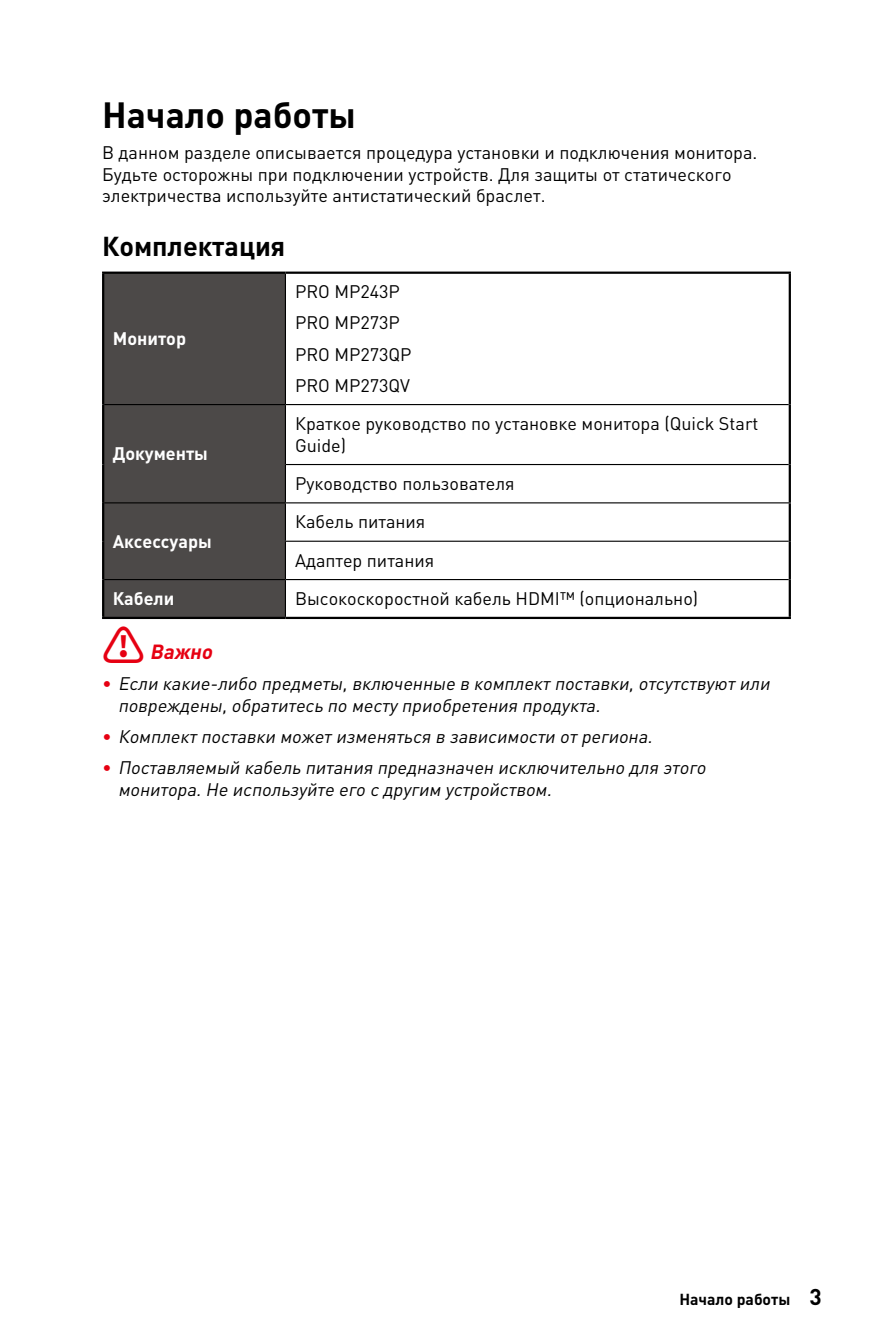
<style>
.page{position:relative;width:893px;height:1340px;background:#fff}
.page>*{position:absolute;margin:0;border:0;box-sizing:border-box;transform-origin:0 0}
.Title_1{font:700 36px "MSI Din Pro Noto CJK";color:#000}
.Title_2{font:700 27px "MSI Din Pro Noto CJK";color:#000}
.t1{font:italic 700 20.25px "MSI Din Pro Noto CJK";color:#e60012}
.Text{font:18px/21.6px "MSI Din Pro Noto CJK";color:#000}
.t2{font:italic 18px/21.6px "MSI Din Pro Noto CJK";color:#000}
.Table_Head{font:700 18px "MSI Din Pro Noto CJK";color:#fff}
.t3{font:700 15.75px "MSI Din Pro Noto CJK";color:#000}
.s1{font-style:normal;font-size:42.75px}
.s2{font-weight:700;font-style:normal;color:#e60012}
.s3{font-size:22.5px}
</style>
<div class="page">
<div style="left:104px;top:274px;width:181px;height:343px;background:#4c4948"></div>
<hr style="left:789px;top:503px;width:2px;height:38px;background:#000">
<hr style="left:789px;top:541px;width:2px;height:38px;background:#000">
<hr style="left:789px;top:579px;width:2px;height:38px;background:#000">
<hr style="left:285px;top:617px;width:506px;height:2px;background:#000">
<hr style="left:104px;top:404px;width:181px;height:1px;background:#000">
<hr style="left:102px;top:404px;width:2px;height:60px;background:#000">
<hr style="left:102px;top:464px;width:2px;height:39px;background:#000">
<hr style="left:285px;top:405px;width:1px;height:59px;background:#000">
<hr style="left:285px;top:464px;width:1px;height:38px;background:#000">
<hr style="left:104px;top:502px;width:182px;height:1px;background:#000">
<hr style="left:102px;top:579px;width:2px;height:38px;background:#000">
<hr style="left:102px;top:617px;width:183px;height:2px;background:#000">
<hr style="left:285px;top:580px;width:1px;height:37px;background:#000">
<hr style="left:102px;top:271px;width:183px;height:3px;background:#000">
<hr style="left:102px;top:274px;width:2px;height:130px;background:#000">
<hr style="left:102px;top:503px;width:2px;height:38px;background:#000">
<hr style="left:102px;top:541px;width:2px;height:38px;background:#000">
<hr style="left:285px;top:503px;width:1px;height:37px;background:#000">
<hr style="left:285px;top:540px;width:504px;height:2px;background:#000">
<hr style="left:285px;top:542px;width:1px;height:37px;background:#000">
<hr style="left:104px;top:579px;width:181px;height:1px;background:#000">
<hr style="left:285px;top:579px;width:504px;height:1px;background:#000">
<hr style="left:285px;top:271px;width:506px;height:3px;background:#000">
<hr style="left:789px;top:274px;width:2px;height:130px;background:#000">
<hr style="left:789px;top:404px;width:2px;height:60px;background:#000">
<hr style="left:789px;top:464px;width:2px;height:38px;background:#000">
<hr style="left:285px;top:274px;width:1px;height:130px;background:#000">
<hr style="left:285px;top:404px;width:504px;height:1px;background:#000">
<hr style="left:286px;top:464px;width:503px;height:1px;background:#000">
<hr style="left:286px;top:502px;width:505px;height:1px;background:#000">
<p class="Title_1" style="left:102px;top:94px;width:255px">Начало работы</p>
<p class="Text" style="left:102px;top:142px;width:657px">В данном разделе описывается процедура установки и подключения монитора.<br>Будьте осторожны при подключении устройств. Для защиты от статического электричества используйте антистатический браслет.</p>
<p class="Title_2" style="left:102px;top:230px;width:185px">Комплектация</p>
<p class="Table_Head" style="left:113px;top:328px;width:75px">Монитор</p>
<p class="Table_Head" style="left:113px;top:443px;width:97px">Документы</p>
<p class="Table_Head" style="left:113px;top:531px;width:101px">Аксессуары</p>
<p class="Text" style="left:295px;top:281px;width:106px">PRO MP243P</p>
<p class="Text" style="left:295px;top:312px;width:106px">PRO MP273P</p>
<p class="Text" style="left:295px;top:343px;width:118px">PRO MP273QP</p>
<p class="Text" style="left:295px;top:375px;width:117px">PRO MP273QV</p>
<p class="Text" style="left:295px;top:413px;width:465px">Краткое руководство по установке монитора (Quick Start<br>Guide)</p>
<p class="Text" style="left:295px;top:473px;width:221px">Руководство пользователя</p>
<p class="Text" style="left:295px;top:511px;width:132px">Кабель питания</p>
<p class="Text" style="left:295px;top:550px;width:141px">Адаптер питания</p>
<p class="Table_Head" style="left:113px;top:588px;width:63px">Кабели</p>
<p class="Text" style="left:295px;top:588px;width:405px">Высокоскоростной кабель HDMI™ (опционально)</p>
<p class="t1" style="left:102px;top:640px;width:122px"><span class="s1">⚠</span> Важно</p>
<p class="t2" style="left:118px;top:673px;width:662px;text-indent:-16px"><span class="s2">∙</span> Есликакие-либопредметы,включенныевкомплектпоставки,отсутствуютили повреждены,обратитесьпоместуприобретенияпродукта.</p>
<p class="t2" style="left:102px;top:726px;width:561px"><span class="s2">∙</span> Комплектпоставкиможетизменятьсявзависимостиотрегиона.</p>
<p class="t2" style="left:118px;top:757px;width:598px;text-indent:-16px"><span class="s2">∙</span> Поставляемыйкабельпитанияпредназначенисключительнодляэтого монитора.Неиспользуйтеегосдругимустройством.</p>
<p class="t3" style="left:679px;top:1289px;width:144px">Начало работы <span class="s3">3</span></p>
</div>
